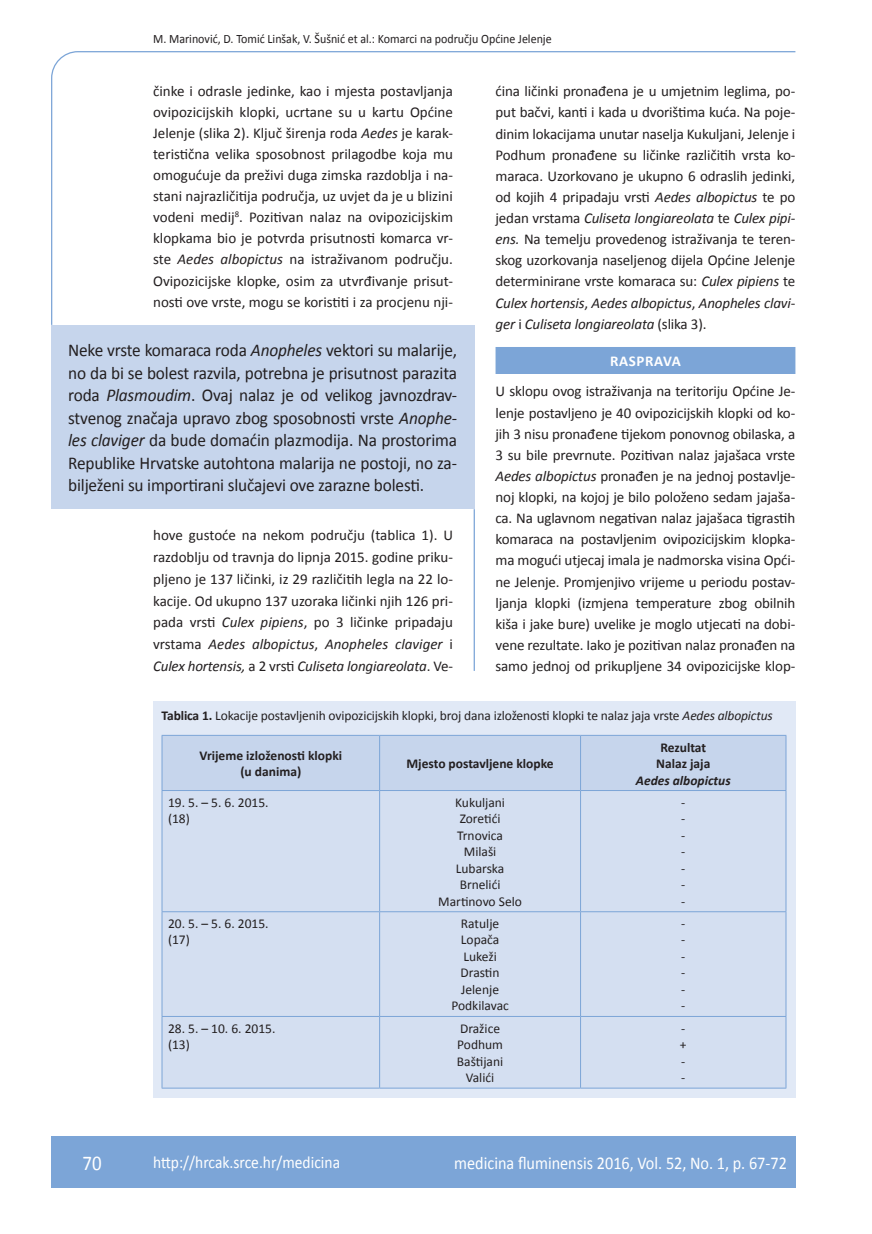
<style>
.page{position:relative;width:872px;height:1234px;background:#fff}
.page>*{position:absolute;margin:0;border:0;box-sizing:border-box;transform-origin:0 0}
.t1{font:21px "Calibri";color:#fff;scale:.9 1}
.t2{font:18px/22.5px "Calibri";letter-spacing:-.01em;color:#231f20;text-align:justify;scale:.96 1}
.t3{font:18px "Calibri";color:#fff;scale:.9 1}
.t4{font:17.25px "Calibri";color:#fff;scale:.9 1}
.t5{font:15px/21.1px "Calibri";letter-spacing:-.01em;color:#231f20;text-align:justify}
.t6{font:700 15px "Calibri";letter-spacing:.04em;color:#fff}
.t7{font:13.5px/16.5px "Calibri";color:#231f20}
.t8{font:700 13.5px/16.5px "Calibri";color:#231f20;text-align:center}
.t9{font:italic 700 13.5px "Calibri";color:#231f20}
.t10{font:12.75px "Calibri";color:#231f20;scale:.94 1}
.s1{font-style:italic}
.s2{font-weight:700}
</style>
<div class="page">
<svg style="left:51px;top:51px;width:745px;height:275px"></svg>
<hr style="left:473px;top:509px;width:2px;height:161px;background:#7ca5d7">
<div style="left:51px;top:1135px;width:744px;height:51px;background:#7ca5d7"></div>
<div style="left:495px;top:347px;width:300px;height:27px;background:#7ca5d7"></div>
<div style="left:51px;top:325px;width:423px;height:184px;background:#c6d5ec"></div>
<div style="left:153px;top:701px;width:642px;height:396px;background:#e1e9f6"></div>
<div style="left:163px;top:735px;width:622px;height:55px;background:#c6d5ec"></div>
<div style="left:163px;top:791px;width:622px;height:296px;background:#d4dff1"></div>
<hr style="left:162px;top:734px;width:217px;height:1px;background:#7ca5d7">
<hr style="left:162px;top:735px;width:1px;height:55px;background:#7ca5d7">
<hr style="left:379px;top:734px;width:201px;height:1px;background:#7ca5d7">
<hr style="left:379px;top:735px;width:1px;height:55px;background:#7ca5d7">
<hr style="left:580px;top:734px;width:206px;height:1px;background:#7ca5d7">
<hr style="left:580px;top:735px;width:1px;height:55px;background:#7ca5d7">
<hr style="left:785px;top:735px;width:1px;height:55px;background:#7ca5d7">
<hr style="left:162px;top:790px;width:217px;height:1px;background:#7ca5d7">
<hr style="left:162px;top:790px;width:1px;height:121px;background:#7ca5d7">
<hr style="left:379px;top:790px;width:201px;height:1px;background:#7ca5d7">
<hr style="left:379px;top:790px;width:1px;height:121px;background:#7ca5d7">
<hr style="left:580px;top:790px;width:206px;height:1px;background:#7ca5d7">
<hr style="left:580px;top:790px;width:1px;height:121px;background:#7ca5d7">
<hr style="left:785px;top:790px;width:1px;height:121px;background:#7ca5d7">
<hr style="left:162px;top:911px;width:217px;height:1px;background:#7ca5d7">
<hr style="left:162px;top:911px;width:1px;height:104px;background:#7ca5d7">
<hr style="left:379px;top:911px;width:201px;height:1px;background:#7ca5d7">
<hr style="left:379px;top:911px;width:1px;height:104px;background:#7ca5d7">
<hr style="left:580px;top:911px;width:206px;height:1px;background:#7ca5d7">
<hr style="left:580px;top:911px;width:1px;height:104px;background:#7ca5d7">
<hr style="left:785px;top:911px;width:1px;height:104px;background:#7ca5d7">
<hr style="left:162px;top:1015px;width:217px;height:1px;background:#7ca5d7">
<hr style="left:162px;top:1016px;width:1px;height:71px;background:#7ca5d7">
<hr style="left:379px;top:1015px;width:201px;height:1px;background:#7ca5d7">
<hr style="left:379px;top:1016px;width:1px;height:71px;background:#7ca5d7">
<hr style="left:580px;top:1015px;width:206px;height:1px;background:#7ca5d7">
<hr style="left:580px;top:1016px;width:1px;height:71px;background:#7ca5d7">
<hr style="left:785px;top:1016px;width:1px;height:71px;background:#7ca5d7">
<hr style="left:162px;top:1087px;width:217px;height:1px;background:#7ca5d7">
<hr style="left:379px;top:1087px;width:201px;height:1px;background:#7ca5d7">
<hr style="left:580px;top:1087px;width:206px;height:1px;background:#7ca5d7">
<p class="t10" style="left:153px;top:30px;width:425px">M. Marinović, D. Tomić Linšak, V. Šušnić et al.: Komarci na području Općine Jelenje</p>
<p class="t5" style="left:153px;top:80px;width:301px">činke i odrasle jedinke, kao i mjesta postavljanja ovipozicijskih klopki, ucrtane su u kartu Općine Jelenje (slika 2). Ključ širenja roda <span class="s1">Aedes</span> je karak&shy;teristična velika sposobnost prilagodbe koja mu omogućuje da preživi duga zimska razdoblja i na&shy;stani najrazličitija područja, uz uvjet da je u blizini vodeni medij<sup>8</sup>. Pozitivan nalaz na ovipozicijskim klopkama bio je potvrda prisutnosti komarca vr&shy;ste <span class="s1">Aedes albopictus</span> na istraživanom području.<br>Ovipozicijske klopke, osim za utvrđivanje prisut&shy;nosti ove vrste, mogu se koristiti i za procjenu nji-</p>
<p class="t5" style="left:495px;top:80px;width:301px">ćina ličinki pronađena je u umjetnim leglima, po&shy;put bačvi, kanti i kada u dvorištima kuća. Na poje&shy;dinim lokacijama unutar naselja Kukuljani, Jelenje i Podhum pronađene su ličinke različitih vrsta ko&shy;maraca. Uzorkovano je ukupno 6 odraslih jedinki, od kojih 4 pripadaju vrsti <span class="s1">Aedes albopictus</span> te po jedan vrstama <span class="s1">Culiseta longiareolata</span> te <span class="s1">Culex pipi&shy;ens.</span> Na temelju provedenog istraživanja te teren&shy;skog uzorkovanja naseljenog dijela Općine Jelenje determinirane vrste komaraca su: <span class="s1">Culex pipiens</span> te <span class="s1">Culex hortensis</span>, <span class="s1">Aedes albopictus</span>, <span class="s1">Anopheles clavi&shy;ger</span> i <span class="s1">Culiseta longiareolata</span> (slika 3).</p>
<p class="t6" style="left:610px;top:351px;width:72px">RASPRAVA</p>
<p class="t5" style="left:495px;top:380px;width:301px">U sklopu ovog istraživanja na teritoriju Općine Je&shy;lenje postavljeno je 40 ovipozicijskih klopki od ko&shy;jih 3 nisu pronađene tijekom ponovnog obilaska, a 3 su bile prevrnute. Pozitivan nalaz jajašaca vrste <span class="s1">Aedes albopictus</span> pronađen je na jednoj postavlje&shy;noj klopki, na kojoj je bilo položeno sedam jajaša&shy;ca. Na uglavnom negativan nalaz jajašaca tigrastih komaraca na postavljenim ovipozicijskim klopka&shy;ma mogući utjecaj imala je nadmorska visina Opći&shy;ne Jelenje. Promjenjivo vrijeme u periodu postav&shy;ljanja klopki (izmjena temperature zbog obilnih kiša i jake bure) uvelike je moglo utjecati na dobi&shy;vene rezultate. Iako je pozitivan nalaz pronađen na samo jednoj od prikupljene 34 ovipozicijske klop-</p>
<p class="t2" style="left:68px;top:338px;width:407px">Neke vrste komaraca roda <span class="s1">Anopheles</span> vektori su malarije, no da bi se bolest razvila, potrebna je prisutnost parazita roda <span class="s1">Plasmoudim</span>. Ovaj nalaz je od velikog javnozdrav&shy;stvenog značaja upravo zbog sposobnosti vrste <span class="s1">Anophe&shy;les claviger</span> da bude domaćin plazmodija. Na prostorima Republike Hrvatske autohtona malarija ne postoji, no za&shy;bilježeni su importirani slučajevi ove zarazne bolesti.</p>
<p class="t5" style="left:153px;top:523px;width:301px;line-height:21.8px">hove gustoće na nekom području (tablica 1). U razdoblju od travnja do lipnja 2015. godine priku&shy;pljeno je 137 ličinki, iz 29 različitih legla na 22 lo&shy;kacije. Od ukupno 137 uzoraka ličinki njih 126 pri&shy;pada vrsti <span class="s1">Culex pipiens</span>, po 3 ličinke pripadaju vrstama <span class="s1">Aedes albopictus</span>, <span class="s1">Anopheles claviger</span> i <span class="s1">Culex hortensis,</span> a 2 vrsti <span class="s1">Culiseta longiareolata</span>. Ve-</p>
<p class="t7" style="left:162px;top:707px;width:612px"><span class="s2">Tablica 1.</span> Lokacije postavljenih ovipozicijskih klopki, broj dana izloženosti klopki te nalaz jaja vrste <span class="s1">Aedes albopictus</span></p>
<p class="t8" style="left:199px;top:746px;width:144px">Vrijeme izloženosti klopki (u danima)</p>
<p class="t8" style="left:406px;top:754px;width:149px">Mjesto postavljene klopke</p>
<p class="t8" style="left:656px;top:738px;width:56px">Rezultat<br>Nalaz jaja</p>
<p class="t9" style="left:636px;top:771px;width:96px">Aedes albopictus</p>
<p class="t7" style="left:168px;top:793px;width:102px">19. 5. – 5. 6. 2015. (18)</p>
<p class="t7" style="left:438px;top:793px;width:85px;text-align:center">Kukuljani<br>Zoretići<br>Trnovica<br>Milaši<br>Lubarska<br>Brnelići<br>Martinovo Selo</p>
<p class="t7" style="left:681px;top:793px;width:6px;text-align:justify">- - - - - - -</p>
<p class="t7" style="left:168px;top:914px;width:102px">20. 5. – 5. 6. 2015. (17)</p>
<p class="t7" style="left:451px;top:914px;width:59px;text-align:center">Ratulje<br>Lopača<br>Lukeži<br>Drastin<br>Jelenje<br>Podkilavac</p>
<p class="t7" style="left:681px;top:914px;width:6px;text-align:justify">- - - - - -</p>
<p class="t7" style="left:168px;top:1018px;width:109px">28. 5. – 10. 6. 2015. (13)</p>
<p class="t7" style="left:457px;top:1018px;width:48px;text-align:center">Dražice<br>Podhum<br>Baštijani<br>Valići</p>
<p class="t7" style="left:680px;top:1035px;width:8px">+</p>
<p class="t7" style="left:681px;top:1068px;width:6px">-</p>
<h1 class="t1" style="left:82px;top:1149px;width:23px">70</h1>
<p class="t4" style="left:153px;top:1150px;width:209px">http://hrcak.srce.hr/medicina</p>
<p class="t3" style="left:454px;top:1151px;width:371px">medicina fluminensis 2016, Vol. 52, No. 1, p. 67-72</p>
</div>
